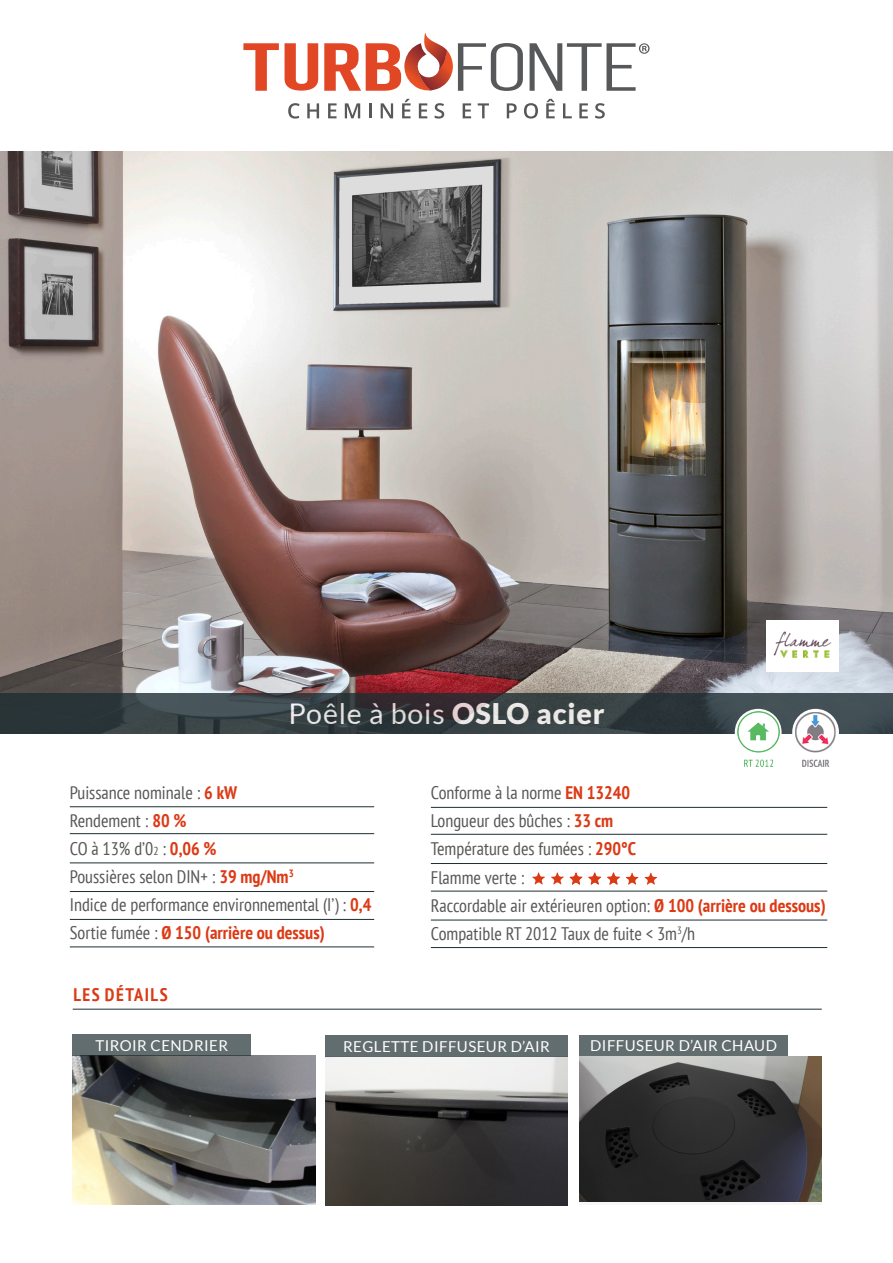
<style>
.page{position:relative;width:893px;height:1263px;background:#fff}
.page>*{position:absolute;margin:0;border:0;box-sizing:border-box;transform-origin:0 0}
.t1{font:28.5px "Lato";letter-spacing:.03em;color:#fff}
.t2{font:condensed 18.15px "PT Sans";color:#575656}
.t3{font:700 condensed 18.15px "PT Sans";color:#dc3a15}
.t4{font:700 condensed 18.15px "PT Sans";letter-spacing:.08em;color:#dc3a15}
.t5{font:15px "Lato";letter-spacing:.03em;color:#fff}
.s1{font-weight:900}
.s2{font-weight:700;color:#dc3a15}
.s3{font-size:11.55px}
.s4{font-weight:400;color:#575656}
</style>
<div class="page">
<svg style="left:288px;top:103px;width:12px;height:16px"></svg>
<svg style="left:307px;top:103px;width:12px;height:15px"></svg>
<svg style="left:328px;top:103px;width:9px;height:15px"></svg>
<svg style="left:345px;top:103px;width:15px;height:15px"></svg>
<hr style="left:369px;top:103px;width:3px;height:15px;background:#57585a">
<svg style="left:381px;top:103px;width:12px;height:15px"></svg>
<svg style="left:402px;top:99px;width:9px;height:19px"></svg>
<svg style="left:419px;top:103px;width:8px;height:15px"></svg>
<svg style="left:435px;top:103px;width:9px;height:16px"></svg>
<svg style="left:463px;top:103px;width:8px;height:15px"></svg>
<svg style="left:478px;top:103px;width:11px;height:15px"></svg>
<svg style="left:507px;top:103px;width:10px;height:15px"></svg>
<svg style="left:524px;top:103px;width:14px;height:16px"></svg>
<svg style="left:546px;top:99px;width:9px;height:19px"></svg>
<svg style="left:563px;top:103px;width:9px;height:15px"></svg>
<svg style="left:579px;top:103px;width:9px;height:15px"></svg>
<svg style="left:595px;top:103px;width:10px;height:16px"></svg>
<svg style="left:243px;top:43px;width:36px;height:48px"></svg>
<svg style="left:285px;top:43px;width:33px;height:48px"></svg>
<svg style="left:530px;top:43px;width:120px;height:48px"></svg>
<svg style="left:324px;top:33px;width:199px;height:58px"></svg>
<img style="left:0;top:151px;width:893px;height:543px">
<svg style="left:0;top:694px;width:893px;height:40px;background:#353f43"></svg>
<hr style="left:70px;top:919px;width:304px;height:1px;background:#1f2e33">
<hr style="left:70px;top:891px;width:304px;height:1px;background:#1f2e33">
<hr style="left:431px;top:920px;width:396px;height:1px;background:#1f2e33">
<hr style="left:431px;top:891px;width:396px;height:1px;background:#1f2e33">
<hr style="left:70px;top:806px;width:304px;height:1px;background:#1f2e33">
<hr style="left:70px;top:833px;width:304px;height:1px;background:#1f2e33">
<hr style="left:70px;top:863px;width:304px;height:1px;background:#1f2e33">
<hr style="left:431px;top:807px;width:396px;height:1px;background:#1f2e33">
<hr style="left:431px;top:834px;width:396px;height:1px;background:#1f2e33">
<hr style="left:431px;top:863px;width:396px;height:1px;background:#1f2e33">
<svg style="left:532px;top:872px;width:125px;height:13px"></svg>
<svg style="left:735px;top:709px;width:47px;height:47px"></svg>
<img style="left:738px;top:710px;width:42px;height:57px">
<svg style="left:792px;top:709px;width:47px;height:47px"></svg>
<img style="left:795px;top:712px;width:40px;height:55px">
<hr style="left:73px;top:1009px;width:749px;height:1px;background:#1f2e33">
<div style="left:579px;top:1056px;width:243px;height:149px;background:#f7f7f7"></div>
<img style="left:579px;top:1056px;width:243px;height:146px">
<div style="left:579px;top:1035px;width:209px;height:20px;background:#626d70"></div>
<img style="left:73px;top:1055px;width:242px;height:149px">
<div style="left:73px;top:1034px;width:178px;height:21px;background:#626d70"></div>
<img style="left:325px;top:1056px;width:243px;height:149px">
<div style="left:325px;top:1035px;width:243px;height:21px;background:#626d70"></div>
<hr style="left:70px;top:947px;width:304px;height:1px;background:#1f2e33">
<hr style="left:431px;top:947px;width:396px;height:1px;background:#1f2e33">
<div style="left:767px;top:621px;width:72px;height:51px;background:#fff"></div>
<img style="left:773px;top:631px;width:59px;height:27px">
<h1 class="t1" style="left:288px;top:697px;width:318px">Poêle à bois <span class="s1">OSLO acier</span></h1>
<p class="t2" style="left:70px;top:781px;width:169px">Puissance nominale : <span class="s2">6 kW</span></p>
<p class="t2" style="left:70px;top:809px;width:118px">Rendement : <span class="s2">80 %</span></p>
<p class="t2" style="left:70px;top:837px;width:148px">CO à 13% d’0<span class="s3">2</span> : <span class="s2">0,06 %</span></p>
<p class="t2" style="left:70px;top:865px;width:225px">Poussières selon DIN+ : <span class="s2">39 mg/Nm</span><sup>3</sup></p>
<p class="t2" style="left:70px;top:893px;width:303px">Indice de performance environnemental (I’) : <span class="s2">0,4</span></p>
<p class="t3" style="left:70px;top:921px;width:256px"><span class="s4">Sortie fumée :</span> Ø 150 (arrière ou dessus)</p>
<p class="t2" style="left:431px;top:781px;width:201px">Conforme à la norme <span class="s2">EN 13240</span></p>
<p class="t2" style="left:431px;top:809px;width:184px">Longueur des bûches : <span class="s2">33 cm</span></p>
<p class="t2" style="left:431px;top:837px;width:207px">Température des fumées : <span class="s2">290°C</span></p>
<p class="t2" style="left:431px;top:865px;width:95px">Flamme verte :</p>
<p class="t2" style="left:431px;top:893px;width:396px">Raccordable air extérieuren option: <span class="s2">Ø 100 (arrière ou dessous)</span></p>
<p class="t2" style="left:431px;top:922px;width:266px">Compatible RT 2012 Taux de fuite &lt; 3m<sup>3</sup>/h</p>
<p class="t4" style="left:73px;top:983px;width:96px">LES DÉTAILS</p>
<p class="t5" style="left:96px;top:1037px;width:134px">TIROIR CENDRIER</p>
<p class="t5" style="left:343px;top:1038px;width:208px">REGLETTE DIFFUSEUR D’AIR</p>
<p class="t5" style="left:590px;top:1037px;width:188px">DIFFUSEUR D’AIR CHAUD</p>
</div>
